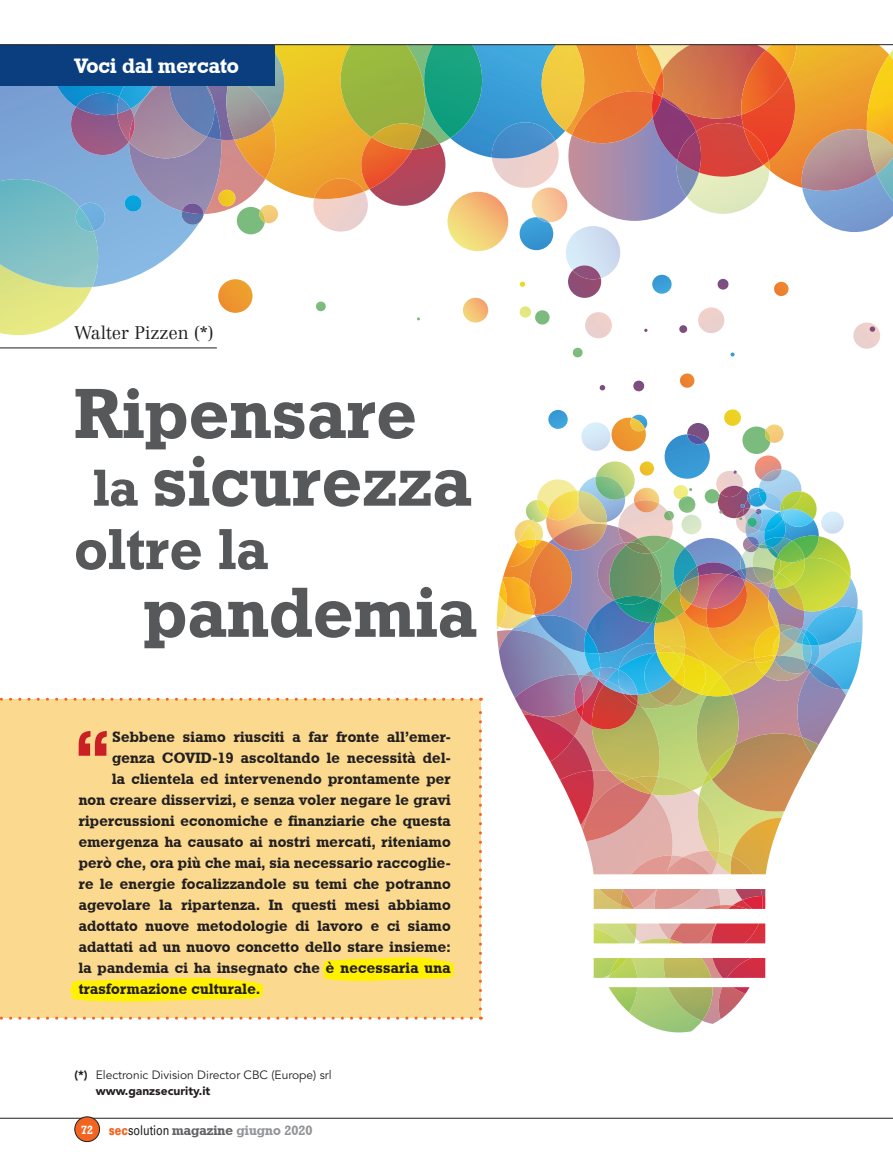
<style>
.page{position:relative;width:893px;height:1170px;background:#fff}
.page>*{position:absolute;margin:0;border:0;box-sizing:border-box;transform-origin:0 0}
.t1{font:75.6px "Geometric Slab 712 BT Bold A";color:#cb1f26}
.t2{font:70.65px/67.7px "Geometric Slab 712 BT Bold A";letter-spacing:.01em;color:#57585a}
.t3{font:57.6px "Geometric Slab 712 BT Bold A";letter-spacing:.01em;color:#57585a}
.t4{font:21px "Geometric Slab 712 BT Bold A";color:#fff}
.t5{font:300 18px "Centennial";color:#231f20}
.t6{font:15px "Geometric Slab 712 BT Bold A";letter-spacing:.015em;color:#231f20}
.t7{font:13.5px "Geometric Slab 712 BT Bold A";color:#939598}
.t8{font:12px/15.8px "Avenir";color:#231f20}
.s1{font-size:51.9px}
.s2{font-weight:900}
.s3{font-size:12px;color:#fff}
.s4{font-family:"Univers";font-weight:900;color:#f36421}
.s5{font-family:"Univers";color:#231f20}
.s6{color:#636366}
</style>
<div class="page">
<hr style="left:0;top:1117px;width:893px;height:1px;background:#231f20">
<div style="left:75px;top:1116px;width:25px;height:25px;background:#f36421;border-radius:50%"></div>
<div style="left:74px;top:1116px;width:26px;height:25px;border:1px solid #231f20;border-radius:50%"></div>
<svg style="left:0;top:86px;width:181px;height:200px;background:#89b2de"></svg>
<img style="left:723px;top:923px;width:42px;height:54px">
<img style="left:723px;top:987px;width:22px;height:31px">
<img style="left:727px;top:957px;width:38px;height:36px">
<svg style="left:594px;top:923px;width:129px;height:109px"></svg>
<img style="left:720px;top:923px;width:39px;height:20px">
<img style="left:670px;top:923px;width:50px;height:20px">
<svg style="left:633px;top:380px;width:12px;height:11px"></svg>
<svg style="left:680px;top:373px;width:15px;height:14px"></svg>
<img style="left:497px;top:409px;width:365px;height:500px">
<svg style="left:600px;top:385px;width:5px;height:5px"></svg>
<img style="left:52px;top:86px;width:67px;height:21px">
<img style="left:124px;top:195px;width:5px;height:17px">
<img style="left:100px;top:203px;width:6px;height:28px">
<svg style="left:0;top:287px;width:92px;height:48px"></svg>
<img style="left:0;top:179px;width:100px;height:108px">
<img style="left:74px;top:207px;width:20px;height:24px">
<img style="left:69px;top:107px;width:60px;height:48px">
<img style="left:76px;top:93px;width:43px;height:22px">
<img style="left:119px;top:86px;width:10px;height:11px">
<img style="left:117px;top:114px;width:12px;height:28px">
<img style="left:117px;top:97px;width:12px;height:17px">
<svg style="left:181px;top:45px;width:712px;height:312px"></svg>
<img style="left:129px;top:140px;width:94px;height:74px">
<img style="left:221px;top:86px;width:13px;height:54px">
<img style="left:207px;top:86px;width:14px;height:54px">
<img style="left:234px;top:119px;width:45px;height:60px">
<img style="left:224px;top:86px;width:48px;height:53px">
<img style="left:182px;top:203px;width:21px;height:11px">
<img style="left:217px;top:190px;width:20px;height:16px">
<img style="left:129px;top:86px;width:78px;height:72px">
<img style="left:168px;top:86px;width:47px;height:50px">
<img style="left:129px;top:117px;width:7px;height:24px">
<div style="left:0;top:45px;width:275px;height:41px;background:#0a3e7e"></div>
<hr style="left:0;top:44px;width:893px;height:1px;background:#231f20">
<div style="left:0;top:699px;width:480px;height:319px;background:#fbda90"></div>
<svg style="left:0;top:1016px;width:481px;height:3px"></svg>
<svg style="left:479px;top:697px;width:3px;height:311px"></svg>
<svg style="left:0;top:697px;width:471px;height:3px"></svg>
<hr style="left:0;top:347px;width:217px;height:1px;background:#231f20">
<svg style="left:323px;top:957px;width:132px;height:24px;background:#feed16"></svg>
<svg style="left:70px;top:977px;width:195px;height:24px;background:#feed18"></svg>
<h3 class="t4" style="left:74px;top:53px;width:166px">Voci dal mercato</h3>
<p class="t5" style="left:74px;top:321px;width:141px">Walter Pizzen (*)</p>
<h2 class="t2" style="left:74px;top:378px;width:398px">Ripensare <span class="s1">la</span> sicurezza</h2>
<h3 class="t3" style="left:74px;top:513px;width:195px">oltre la</h3>
<h2 class="t2" style="left:144px;top:577px;width:334px">pandemia</h2>
<h1 class="t1" style="left:74px;top:711px;width:38px">“</h1>
<p class="t6" style="left:112px;top:727px;width:340px">Sebbene siamo riusciti a far fronte all’emer-</p>
<p class="t6" style="left:112px;top:748px;width:340px">genza COVID-19 ascoltando le necessità del-</p>
<p class="t6" style="left:112px;top:769px;width:340px">la clientela ed intervenendo prontamente per</p>
<p class="t6" style="left:79px;top:790px;width:373px">non creare disservizi, e senza voler negare le gravi</p>
<p class="t6" style="left:79px;top:811px;width:373px">ripercussioni economiche e finanziarie che questa</p>
<p class="t6" style="left:79px;top:832px;width:374px">emergenza ha causato ai nostri mercati, riteniamo</p>
<p class="t6" style="left:79px;top:853px;width:373px">però che, ora più che mai, sia necessario raccoglie-</p>
<p class="t6" style="left:79px;top:874px;width:374px">re le energie focalizzandole su temi che potranno</p>
<p class="t6" style="left:79px;top:895px;width:374px">agevolare la ripartenza. In questi mesi abbiamo</p>
<p class="t6" style="left:79px;top:916px;width:373px">adottato nuove metodologie di lavoro e ci siamo</p>
<p class="t6" style="left:79px;top:937px;width:373px">adattati ad un nuovo concetto dello stare insieme:</p>
<p class="t6" style="left:79px;top:958px;width:374px">la pandemia ci ha insegnato che è necessaria una</p>
<p class="t6" style="left:79px;top:979px;width:183px">trasformazione culturale.</p>
<p class="t8" style="left:96px;top:1067px;width:237px;text-indent:-21px"><span class="s2">(*)</span> Electronic Division Director CBC (Europe) srl <span class="s2">www.ganzsecurity.it</span></p>
<p class="t7" style="left:81px;top:1122px;width:233px"><span class="s3">72</span> <span class="s4">sec</span><span class="s5">solution</span> <span class="s6">magazine</span> giugno 2020</p>
</div>
